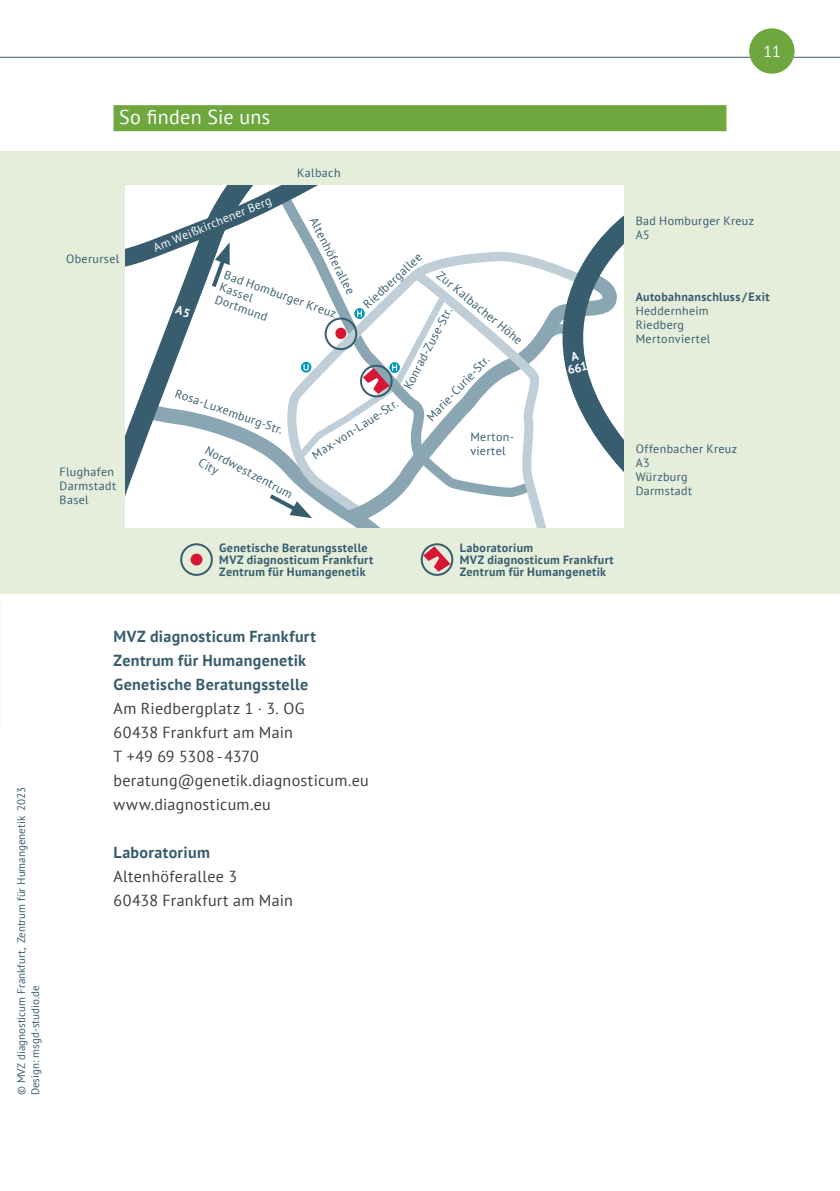
<style>
.page{position:relative;width:840px;height:1191px;background:#fff}
.page>*{position:absolute;margin:0;border:0;box-sizing:border-box;transform-origin:0 0}
.Headline{font:20px "PT Sans";letter-spacing:.015em;color:#fff}
.Fließtext{font:16px "PT Sans";letter-spacing:.02em;color:#3e3e3f}
.Fließtext-2{font:700 16px/24px "PT Sans";letter-spacing:.02em;color:#375d6e}
.Fließtext-3{font:16px "PT Sans";letter-spacing:-.005em;color:#3e3e3f}
.t1{font:16px "PT Sans";color:#fff}
.Fließtext-4{font:12px/14px "PT Sans";letter-spacing:.03em;color:#375d6e}
.Fließtext-5{font:700 12px/12px "PT Sans";letter-spacing:.03em;color:#375d6e}
.Fließtext-6{font:12px "PT Sans";color:#fff}
.t2{font:11px "PT Sans";color:#375d6e}
</style>
<div class="page">
<hr style="left:0;top:57px;width:839px;height:1px;background:#375d6e">
<div style="left:748px;top:28px;width:46px;height:46px;background:#6fa73f;border-radius:50%"></div>
<div style="left:0;top:151px;width:839px;height:442px;background:#e5eddb"></div>
<svg style="left:125px;top:518px;width:151px;height:9px"></svg>
<svg style="left:558px;top:187px;width:65px;height:334px;background:#cad5d9"></svg>
<svg style="left:404px;top:518px;width:154px;height:9px"></svg>
<div style="left:420px;top:543px;width:33px;height:33px;border:2px solid #375d6e;border-radius:50%"></div>
<div style="left:180px;top:543px;width:33px;height:33px;border:2px solid #375d6e;border-radius:50%"></div>
<svg style="left:423px;top:546px;width:27px;height:25px"></svg>
<div style="left:190px;top:553px;width:12px;height:12px;background:#d71634;border-radius:50%"></div>
<div style="left:113px;top:105px;width:613px;height:26px;background:#6fa73f"></div>
<svg style="left:125px;top:185px;width:462px;height:333px;background:#e2e7ea"></svg>
<p class="Headline" style="left:119px;top:104px;width:152px">So finden Sie uns</p>
<p class="Fließtext-4" style="left:297px;top:165px;width:45px">Kalbach</p>
<p class="Fließtext-4" style="left:66px;top:252px;width:55px">Oberursel</p>
<p class="Fließtext-4" style="left:60px;top:464px;width:56px">Flughafen</p>
<p class="Fließtext-4" style="left:60px;top:478px;width:58px">Darmstadt</p>
<p class="Fließtext-4" style="left:60px;top:492px;width:31px">Basel</p>
<p class="Fließtext-6" style="left:151px;top:241px;width:128px;rotate:-23deg">Am Weißkirchener Berg</p>
<p class="Fließtext-4" style="left:319px;top:215px;width:86px;rotate:63deg">Altenhöferallee</p>
<p class="Fließtext-4" style="left:360px;top:301px;width:77px;rotate:-43deg">Riedbergallee</p>
<p class="Fließtext-4" style="left:227px;top:267px;width:120px;rotate:20deg">Bad Homburger Kreuz</p>
<p class="Fließtext-4" style="left:443px;top:268px;width:108px;rotate:40deg">Zur Kalbacher Höhe</p>
<p class="Fließtext-4" style="left:222px;top:279px;width:36px;rotate:20deg">Kassel</p>
<p class="Fließtext-4" style="left:218px;top:292px;width:56px;rotate:20deg">Dortmund</p>
<p class="Fließtext-4" style="left:400px;top:385px;width:92px;rotate:-62deg">Konrad-Zuse-Str.</p>
<p class="Fließtext-4" style="left:423px;top:414px;width:87px;rotate:-47deg">Marie-Curie-Str.</p>
<p class="Fließtext-4" style="left:178px;top:386px;width:115px;rotate:19deg">Rosa-Luxemburg-Str.</p>
<p class="Fließtext-4" style="left:309px;top:450px;width:101px;rotate:-33deg">Max-von-Laue-Str.</p>
<p class="Fließtext-4" style="left:470px;top:429px;width:45px">Merton-</p>
<p class="Fließtext-4" style="left:470px;top:443px;width:37px">viertel</p>
<p class="Fließtext-4" style="left:209px;top:443px;width:99px;rotate:28deg">Nordwestzentrum</p>
<p class="Fließtext-4" style="left:203px;top:455px;width:23px;rotate:28deg">City</p>
<p class="Fließtext-5" style="left:219px;top:541px;width:150px">Genetische Beratungsstelle</p>
<p class="Fließtext-5" style="left:219px;top:553px;width:155px">MVZ diagnosticum Frankfurt<br>Zentrum für Humangenetik</p>
<p class="Fließtext-5" style="left:459px;top:541px;width:75px">Laboratorium</p>
<p class="Fließtext-5" style="left:459px;top:553px;width:155px">MVZ diagnosticum Frankfurt<br>Zentrum für Humangenetik</p>
<p class="t2" style="left:14px;top:1095px;width:310px;rotate:-90deg">© MVZ diagnosticum Frankfurt, Zentrum für Humangenetik 2023</p>
<p class="t2" style="left:28px;top:1095px;width:111px;rotate:-90deg">Design: msgd-studio.de</p>
<p class="Fließtext-2" style="left:113px;top:623px;width:204px">MVZ diagnosticum Frankfurt<br>Zentrum für Humangenetik</p>
<p class="Fließtext-2" style="left:113px;top:671px;width:196px">Genetische Beratungsstelle</p>
<p class="Fließtext" style="left:113px;top:697px;width:192px">Am Riedbergplatz 1 · 3. OG</p>
<p class="Fließtext" style="left:113px;top:721px;width:181px">60438 Frankfurt am Main</p>
<p class="Fließtext-3" style="left:113px;top:745px;width:147px">T +49 69 5308-4370</p>
<p class="Fließtext" style="left:113px;top:769px;width:257px">beratung@genetik.diagnosticum.eu</p>
<p class="Fließtext" style="left:113px;top:793px;width:159px">www.diagnosticum.eu</p>
<p class="Fließtext-2" style="left:113px;top:839px;width:98px">Laboratorium</p>
<p class="Fließtext" style="left:113px;top:865px;width:125px">Altenhöferallee 3</p>
<p class="Fließtext" style="left:113px;top:889px;width:181px">60438 Frankfurt am Main</p>
<p class="t1" style="left:763px;top:41px;width:19px">11</p>
<p class="Fließtext-4" style="left:635px;top:213px;width:120px">Bad Homburger Kreuz<br>A5</p>
<p class="Fließtext-5" style="left:635px;top:290px;width:135px">Autobahnanschluss/Exit</p>
<p class="Fließtext-4" style="left:635px;top:303px;width:74px">Heddernheim</p>
<p class="Fließtext-4" style="left:635px;top:317px;width:50px">Riedberg</p>
<p class="Fließtext-4" style="left:635px;top:331px;width:76px">Mertonviertel</p>
<p class="Fließtext-4" style="left:635px;top:441px;width:103px">Offenbacher Kreuz</p>
<p class="Fließtext-4" style="left:635px;top:455px;width:16px">A3</p>
<p class="Fließtext-4" style="left:635px;top:469px;width:53px">Würzburg</p>
<p class="Fließtext-4" style="left:635px;top:483px;width:58px">Darmstadt</p>
</div>
